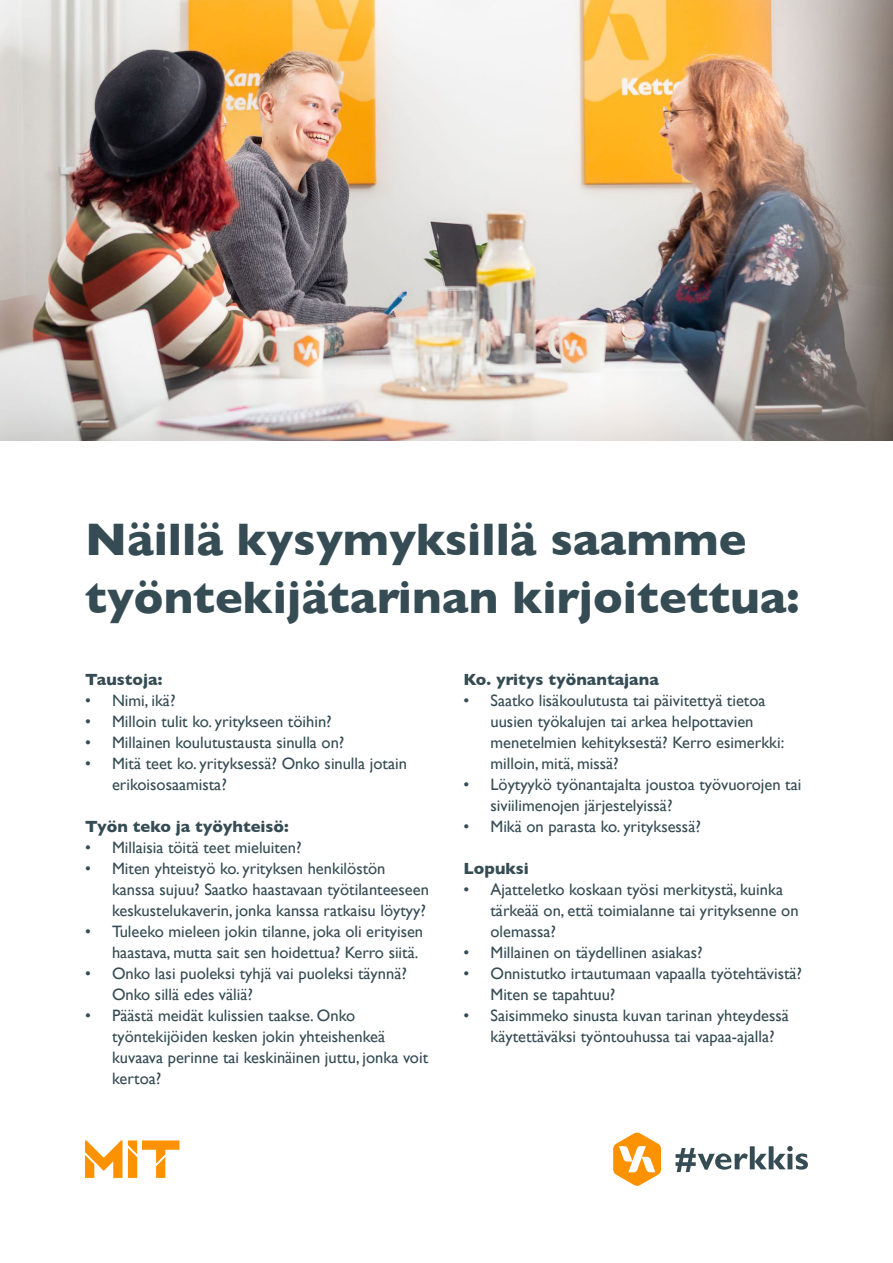
<style>
.page{position:relative;width:893px;height:1263px;background:#fff}
.page>*{position:absolute;margin:0;border:0;box-sizing:border-box;transform-origin:0 0}
.t1{font:700 46.5px/57.6px "Gill Sans";color:#364c54}
.t2{font:16.5px/21px "Gill Sans";color:#364c54}
.t3{font:700 16.5px "Gill Sans";color:#364c54}
</style>
<div class="page">
<img style="left:0;top:0;width:893px;height:441px">
<svg style="left:85px;top:1140px;width:94px;height:38px"></svg>
<svg style="left:613px;top:1132px;width:48px;height:54px"></svg>
<svg style="left:675px;top:1146px;width:133px;height:26px"></svg>
<h1 class="t1" style="left:85px;top:509px;width:716px">Näillä kysymyksillä saamme työntekijätarinan kirjoitettua:</h1>
<p class="t3" style="left:85px;top:666px;width:79px">Taustoja:</p>
<p class="t2" style="left:85px;top:690px;width:92px">• Nimi, ikä?</p>
<p class="t2" style="left:85px;top:711px;width:248px">• Milloin tulit ko. yritykseen töihin?</p>
<p class="t2" style="left:85px;top:732px;width:261px">• Millainen koulutustausta sinulla on?</p>
<p class="t2" style="left:112px;top:753px;width:296px;text-indent:-27px">• Mitä teet ko. yrityksessä? Onko sinulla jotain erikoisosaamista?</p>
<p class="t3" style="left:85px;top:813px;width:205px">Työn teko ja työyhteisö:</p>
<p class="t2" style="left:85px;top:837px;width:218px">• Millaisia töitä teet mieluiten?</p>
<p class="t2" style="left:112px;top:858px;width:318px;text-indent:-27px">• Miten yhteistyö ko. yrityksen henkilöstön kanssa sujuu? Saatko haastavaan työtilanteeseen keskustelukaverin, jonka kanssa ratkaisu löytyy?</p>
<p class="t2" style="left:85px;top:921px;width:340px;text-align:right">• Tuleeko mieleen jokin tilanne, joka oli erityisen haastava, mutta sait sen hoidettua? Kerro siitä.</p>
<p class="t2" style="left:112px;top:963px;width:296px;text-indent:-27px">• Onko lasi puoleksi tyhjä vai puoleksi täynnä?<br>Onko sillä edes väliä?</p>
<p class="t2" style="left:112px;top:1005px;width:318px;text-indent:-27px">• Päästä meidät kulissien taakse. Onko työntekijöiden kesken jokin yhteishenkeä kuvaava perinne tai keskinäinen juttu, jonka voit kertoa?</p>
<p class="t3" style="left:463px;top:666px;width:197px">Ko. yritys työnantajana</p>
<p class="t2" style="left:490px;top:690px;width:295px;text-indent:-27px">• Saatko lisäkoulutusta tai päivitettyä tietoa uusien työkalujen tai arkea helpottavien menetelmien kehityksestä? Kerro esimerkki: milloin, mitä, missä?</p>
<p class="t2" style="left:490px;top:774px;width:312px;text-indent:-27px">• Löytyykö työnantajalta joustoa työvuorojen tai siviilimenojen järjestelyissä?</p>
<p class="t2" style="left:463px;top:816px;width:239px">• Mikä on parasta ko. yrityksessä?</p>
<p class="t3" style="left:463px;top:855px;width:67px">Lopuksi</p>
<p class="t2" style="left:490px;top:879px;width:310px;text-indent:-27px">• Ajatteletko koskaan työsi merkitystä, kuinka tärkeää on, että toimialanne tai yrityksenne on olemassa?</p>
<p class="t2" style="left:463px;top:942px;width:241px">• Millainen on täydellinen asiakas?</p>
<p class="t2" style="left:490px;top:963px;width:313px;text-indent:-27px">• Onnistutko irtautumaan vapaalla työtehtävistä?<br>Miten se tapahtuu?</p>
<p class="t2" style="left:490px;top:1005px;width:300px;text-indent:-27px">• Saisimmeko sinusta kuvan tarinan yhteydessä käytettäväksi työntouhussa tai vapaa-ajalla?</p>
</div>
